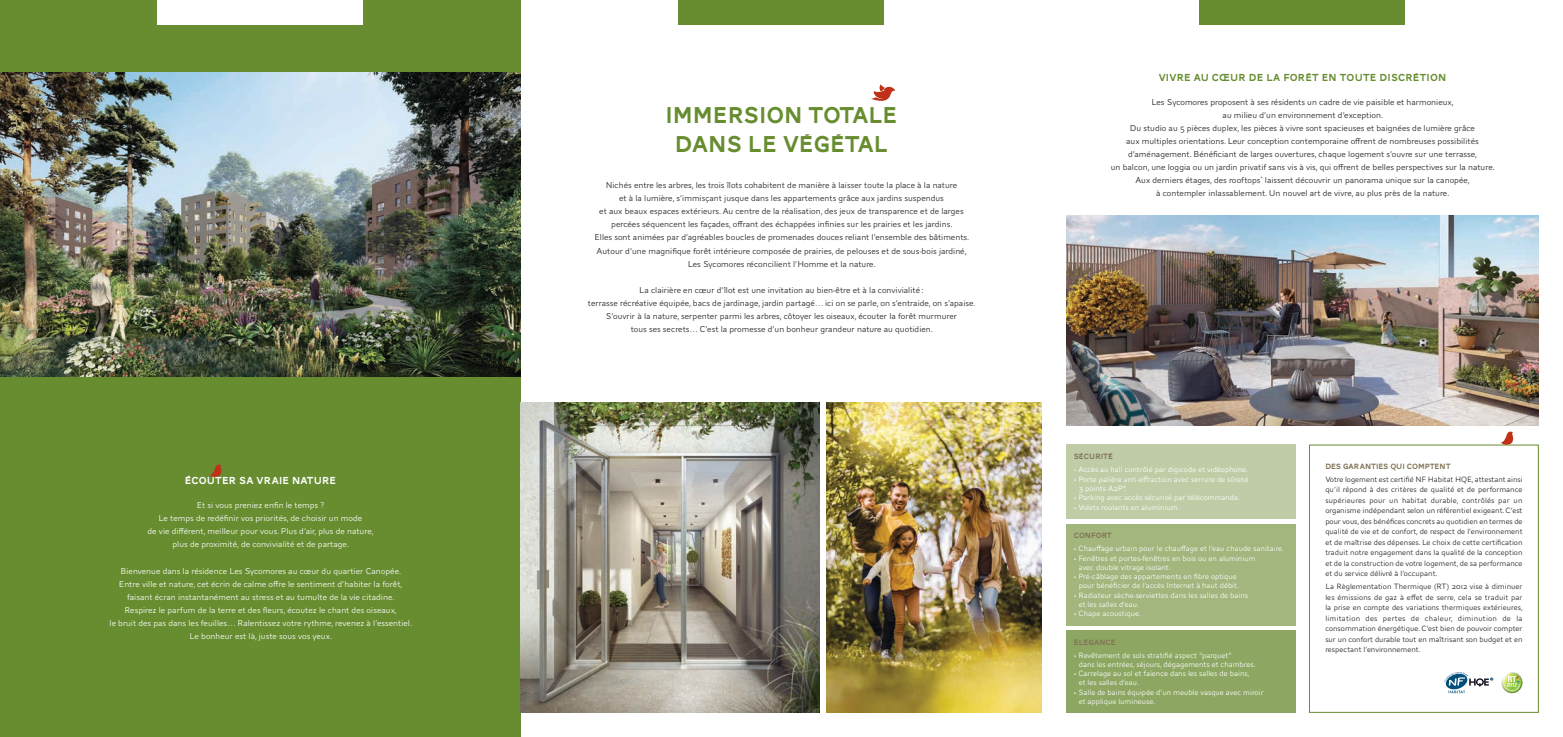
<style>
.page{position:relative;width:1563px;height:737px;background:#fff}
.page>*{position:absolute;margin:0;border:0;box-sizing:border-box;transform-origin:0 0}
.t1{font:23.62px/28.3px "AW Conqueror Carved One";color:#678d30;text-align:center}
.t2{font:10.5px "AW Conqueror Carved One";letter-spacing:.02em;color:#678d30}
.t3{font:10.5px "AW Conqueror Carved One";letter-spacing:.02em;color:#fff}
.t4{font:300 8.75px/13.1px "AW Conqueror Sans";color:#231f20;text-align:center}
.t5{font:300 8.75px/13.1px "AW Conqueror Sans";color:#fff;text-align:center}
.t6{font:300 7.88px/10.5px "AW Conqueror Sans";color:#231f20;text-align:justify}
.t7{font:300 7.88px/8.8px "AW Conqueror Sans";color:#fff}
.t8{font:7.88px "AW Conqueror Carved One";color:#817456}
</style>
<div class="page">
<img style="left:1066px;top:216px;width:472px;height:209px">
<img style="left:826px;top:403px;width:216px;height:309px">
<svg style="left:1500px;top:431px;width:13px;height:14px"></svg>
<div style="left:0;top:0;width:521px;height:737px;background:#678d30"></div>
<div style="left:678px;top:0;width:206px;height:24px;background:#678d30"></div>
<div style="left:1199px;top:0;width:206px;height:24px;background:#678d30"></div>
<img style="left:0;top:73px;width:521px;height:304px">
<img style="left:521px;top:403px;width:299px;height:309px">
<svg style="left:210px;top:464px;width:11px;height:13px"></svg>
<svg style="left:871px;top:84px;width:24px;height:17px"></svg>
<div style="left:1066px;top:445px;width:229px;height:74px;background:#c0cca6"></div>
<div style="left:158px;top:0;width:205px;height:24px;background:#fff"></div>
<div style="left:1066px;top:524px;width:229px;height:101px;background:#a3b67e"></div>
<div style="left:1066px;top:630px;width:229px;height:82px;background:#8da763"></div>
<svg style="left:1501px;top:672px;width:21px;height:21px"></svg>
<svg style="left:1444px;top:672px;width:49px;height:21px"></svg>
<p class="t3" style="left:185px;top:476px;width:153px">Écouter sa vraie nature</p>
<p class="t5" style="left:148px;top:498px;width:228px">Et si vous preniez enfin le temps ?<br>Le temps de redéfinir vos priorités, de choisir un mode<br>de vie différent, meilleur pour vous. Plus d’air, plus de nature, plus de proximité, de convivialité et de partage.</p>
<p class="t5" style="left:110px;top:564px;width:304px">Bienvenue dans la résidence Les Sycomores au cœur du quartier Canopée.<br>E ntre ville et nature, cet écrin de calme offre le sentiment d’habiter la forêt, faisant écran instantanément au stress et au tumulte de la vie citadine.<br>Respirez le parfum de la terre et des fleurs, écoutez le chant des oiseaux,<br>le bruit des pas dans les feuilles… Ralentissez votre rythme, revenez à l’essentiel.<br>Le bonheur est là, juste sous vos yeux.</p>
<h1 class="t1" style="left:665px;top:103px;width:233px">I mmersion totale dans le végétal</h1>
<p class="t4" style="left:594px;top:178px;width:376px">Nichés entre les arbres, les trois îlots cohabitent de manière à laisser toute la place à la nature<br>et à la lumière, s’immisçant jusque dans les appartements grâce aux jardins suspendus<br>et aux beaux espaces extérieurs. Au centre de la réalisation, des jeux de transparence et de larges percées séquencent les façades, offrant des échappées infinies sur les prairies et les jardins.<br>E lles sont animées par d’agréables boucles de promenades douces reliant l’ensemble des bâtiments.<br>Autour d’une magnifique forêt intérieure composée de prairies, de pelouses et de sous-bois jardiné, Les Sycomores réconcilient l’Homme et la nature.</p>
<p class="t4" style="left:588px;top:283px;width:389px">La clairière en cœur d’îlot est une invitation au bien-être et à la convivialité :<br>terrasse récréative équipée, bacs de jardinage, jardin partagé… ici on se parle, on s’entraide, on s’apaise.<br>S’ouvrir à la nature, serpenter parmi les arbres, côtoyer les oiseaux, écouter la forêt murmurer<br>tous ses secrets… C’est la promesse d’un bonheur grandeur nature au quotidien.</p>
<p class="t2" style="left:1158px;top:73px;width:289px">Vivre au cœur de la forêt en toute discrétion</p>
<p class="t4" style="left:1111px;top:95px;width:386px">Les Sycomores proposent à ses résidents un cadre de vie paisible et harmonieux,<br>au milieu d’un environnement d’exception.<br>Du studio au 5 pièces duplex, les pièces à vivre sont spacieuses et baignées de lumière grâce<br>aux multiples orientations. Leur conception contemporaine offrent de nombreuses possibilités d’aménagement. Bénéficiant de larges ouvertures, chaque logement s’ouvre sur une terrasse,<br>un balcon, une loggia ou un jardin privatif sans vis à vis, qui offrent de belles perspectives sur la nature.<br>Aux derniers étages, des rooftops<sup>*</sup> laissent découvrir un panorama unique sur la canopée,<br>à contempler inlassablement. U n nouvel art de vivre, au plus près de la nature.</p>
<p class="t8" style="left:1074px;top:453px;width:6px">SÉC</p>
<p class="t8" style="left:1089px;top:453px;width:12px">URITÉ</p>
<p class="t7" style="left:1074px;top:465px;width:176px">• Accès au hall contrôlé par digicode et vidéophone.</p>
<p class="t7" style="left:1079px;top:475px;width:171px;text-indent:-5px">• Porte palière anti-effraction avec serrure de sûreté<br>3 points A2P*.</p>
<p class="t7" style="left:1074px;top:493px;width:168px">• Parking avec accès sécurisé par télécommande.</p>
<p class="t7" style="left:1074px;top:503px;width:107px">• Volets roulants en aluminium.</p>
<p class="t8" style="left:1074px;top:532px;width:39px">confort</p>
<p class="t7" style="left:1074px;top:544px;width:212px">• Chauffage urbain pour le chauffage et l’eau chaude sanitaire.</p>
<p class="t7" style="left:1079px;top:554px;width:178px;text-indent:-5px">• Fenêtres et portes-fenêtres en bois ou en aluminium avec double vitrage isolant.</p>
<p class="t7" style="left:1074px;top:572px;width:167px;text-align:right">• Pré-câblage des appartements en fibre optique pour bénéficier de l’accès Internet à haut débit.</p>
<p class="t7" style="left:1079px;top:590px;width:171px;text-indent:-5px">• Radiateur sèche-serviettes dans les salles de bains et les salles d’eau.</p>
<p class="t7" style="left:1074px;top:609px;width:69px">• Chape acoustique.</p>
<p class="t8" style="left:1074px;top:638px;width:7px">ÉLÉGANCE</p>
<p class="t7" style="left:1079px;top:651px;width:178px;text-indent:-5px">• Revêtement de sols stratifié aspect “parquet”<br>dans les entrées, séjours, dégagements et chambres.</p>
<p class="t7" style="left:1079px;top:669px;width:172px;text-indent:-5px">• Carrelage au sol et faïence dans les salles de bains, et les salles d’eau.</p>
<p class="t7" style="left:1079px;top:687px;width:186px;text-indent:-5px">• Salle de bains équipée d’un meuble vasque avec miroir et applique lumineuse.</p>
<p class="t8" style="left:1325px;top:462px;width:127px">des garanties qui comptent</p>
<p class="t6" style="left:1325px;top:474px;width:199px">Votre logement est certifié NF Habitat HQE, attestant ainsi qu’il répond à des critères de qualité et de performance supérieures pour un habitat durable, contrôlés par un organisme indépendant selon un référentiel exigeant. C’est pour vous, des bénéfices concrets au quotidien en termes de qualité de vie et de confort, de respect de l’environnement et de maîtrise des dépenses. Le choix de cette certification traduit notre engagement dans la qualité de la conception et de la construction de votre logement, de sa performance et du service délivré à l’occupant.</p>
<p class="t6" style="left:1325px;top:581px;width:199px">La Règlementation Thermique (RT) 2012 vise à diminuer les émissions de gaz à effet de serre, cela se traduit par la prise en compte des variations thermiques extérieures, limitation des pertes de chaleur, diminution de la consommation énergétique. C’est bien de pouvoir compter sur un confort durable tout en maîtrisant son budget et en respectant l’environnement.</p>
</div>
